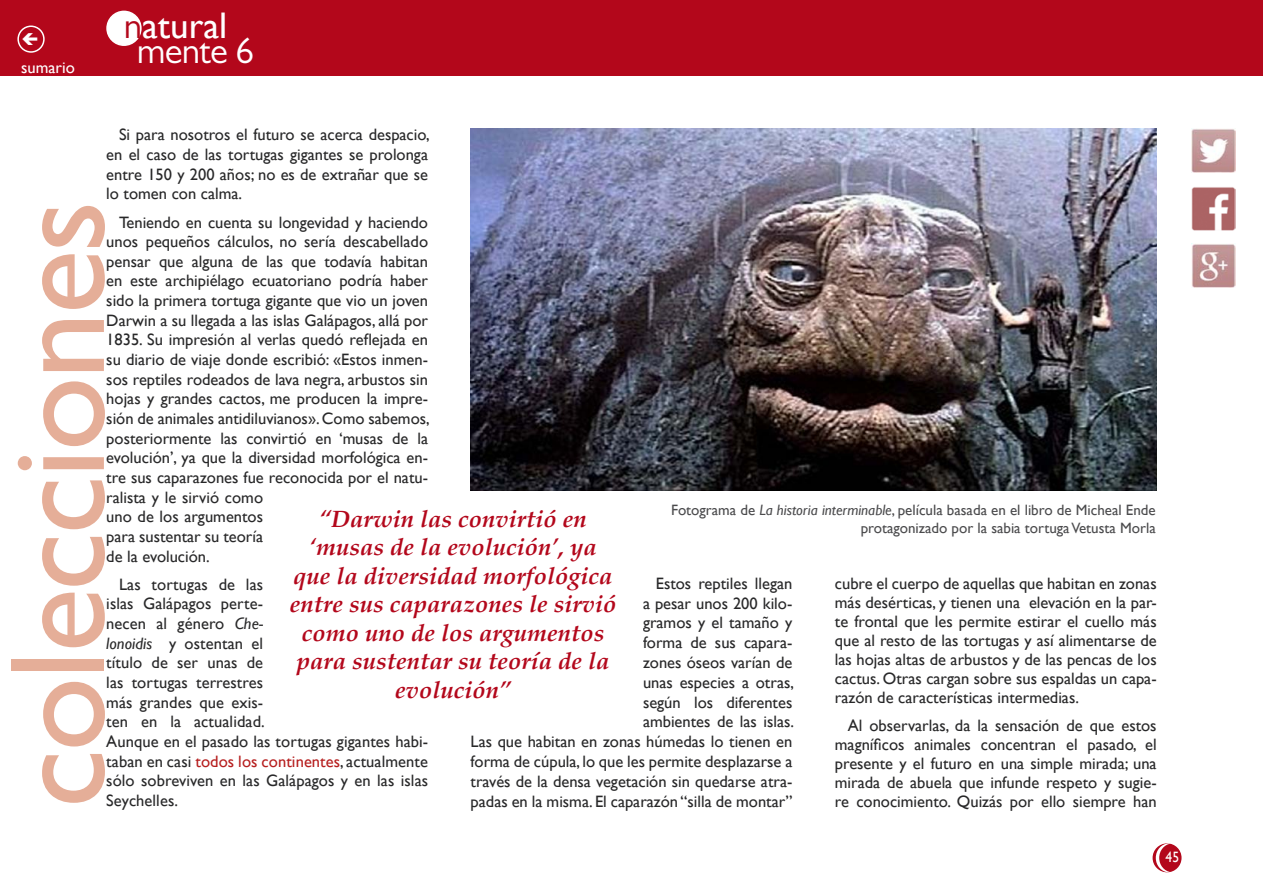
<style>
.page{position:relative;width:1263px;height:893px;background:#fff}
.page>*{position:absolute;margin:0;border:0;box-sizing:border-box;transform-origin:0 0}
.t1{font:135px "Gill Sans";letter-spacing:-.02em;color:#e5ae98}
.t2{font:37.05px "Gill Sans";color:#fff}
.t3{font:37.05px "Gill Sans MT Pro";letter-spacing:-.02em;color:#fff}
.t4{font:italic 700 24px/28.5px "Palatino";color:#b3071b;text-align:center}
.t5{font:16.5px/19.6px "Gill Sans";color:#282829;text-align:justify}
.t6{font:16.5px "Gill Sans";color:#fff}
.t7{font:15px/18px "Gill Sans";color:#4b4b4d;text-align:right}
.t8{font:15px "Gill Sans";color:#fff;scale:.9 1}
.s1{font-family:"Gill Sans MT Pro";color:#b3071b}
.s2{font-style:italic}
.s3{color:#b61f1f}
</style>
<div class="page">
<div style="left:1153px;top:844px;width:28px;height:28px;background:#b3071b;border-radius:50%"></div>
<div style="left:1152px;top:843px;width:29px;height:29px;border:2px solid #b3071b;border-radius:50%"></div>
<div style="left:0;top:0;width:1263px;height:76px;background:#b3071b"></div>
<div style="left:107px;top:11px;width:34px;height:34px;background:#fff;border-radius:50%"></div>
<div style="left:106px;top:11px;width:36px;height:35px;border:2px solid #fff;border-radius:50%"></div>
<svg style="left:1156px;top:843px;width:15px;height:29px"></svg>
<div style="left:17px;top:26px;width:28px;height:27px;border:2px solid #fff;border-radius:50%"></div>
<img style="left:1191px;top:187px;width:44px;height:43px">
<img style="left:1191px;top:129px;width:44px;height:44px">
<img style="left:1191px;top:244px;width:44px;height:44px">
<img style="left:471px;top:129px;width:686px;height:361px">
<p class="t6" style="left:21px;top:58px;width:55px">sumario</p>
<h2 class="t2" style="left:124px;top:4px;width:105px"><span class="s1">n</span>atural</h2>
<h2 class="t3" style="left:137px;top:28px;width:119px">mente 6</h2>
<p class="t5" style="left:106px;top:125px;width:325px;text-indent:13px">Si para nosotros el futuro se acerca despacio, en el caso de las tortugas gigantes se prolonga entre 150 y 200 años; no es de extrañar que se lo tomen con calma.</p>
<p class="t5" style="left:106px;top:212px;width:325px;text-align:left;text-indent:13px">Teniendo en cuenta su longevidad y haciendo unos pequeños cálculos, no sería descabellado pensar que alguna de las que todavía habitan en este archipiélago ecuatoriano podría haber sido la primera tortuga gigante que vio un joven Darwin a su llegada a las islas Galápagos, allá por 1835. Su impresión al verlas quedó reflejada en su diario de viaje donde escribió: «Estos inmen&shy;sos reptiles rodeados de lava negra, arbustos sin hojas y grandes cactos, me producen la impre&shy;sión de animales antidiluvianos». Como sabemos, posteriormente las convirtió en ‘musas de la evolución’, ya que la diversidad morfológica en&shy;tre sus caparazones fue reconocida por el natu&shy;ralista y le sirvió como<br>uno de los argumentos<br>para sustentar su teoría<br>de la evolución.</p>
<p class="t5" style="left:106px;top:575px;width:323px;text-align:left;text-indent:13px">Las tortugas de las<br>islas Galápagos perte-<br>necen al género <span class="s2">Che-<br>lonoidis</span> y ostentan el<br>título de ser unas de<br>las tortugas terrestres<br>más grandes que exis-<br>ten en la actualidad.<br>Aunque en el pasado las tortugas gigantes habi&shy;taban en casi <span class="s3">todos los continentes</span>, actualmente sólo sobreviven en las Galápagos y en las islas<br>Seychelles.</p>
<p class="t5" style="left:471px;top:574px;width:325px;text-align:right">Estos reptiles llegan<br>a pesar unos 200 kilo-<br>gramos y el tamaño y<br>forma de sus capara-<br>zones óseos varían de<br>unas especies a otras,<br>según los diferentes<br>ambientes de las islas.<br>Las que habitan en zonas húmedas lo tienen en forma de cúpula, lo que les permite desplazarse a través de la densa vegetación sin quedarse atra&shy;padas en la misma. El caparazón “silla de montar”</p>
<h1 class="t1" style="left:-20px;top:808px;width:609px;rotate:-90deg">colecciones</h1>
<p class="t7" style="left:671px;top:501px;width:486px">Fotograma de <span class="s2">La historia interminable</span>, película basada en el libro de Micheal Ende protagonizado por la sabia tortuga Vetusta Morla</p>
<h3 class="t4" style="left:290px;top:505px;width:328px">“Darwin las convirtió en ‘musas de la evolución’, ya que la diversidad morfológica entre sus caparazones le sirvió como uno de los argumentos para sustentar su teoría de la evolución”</h3>
<p class="t5" style="left:835px;top:574px;width:323px;line-height:19px">cubre el cuerpo de aquellas que habitan en zonas más desérticas, y tienen una elevación en la par&shy;te frontal que les permite estirar el cuello más que al resto de las tortugas y así alimentarse de las hojas altas de arbustos y de las pencas de los cactus. Otras cargan sobre sus espaldas un capa&shy;razón de características intermedias.</p>
<p class="t5" style="left:835px;top:716px;width:323px;line-height:19px;text-indent:13px">Al observarlas, da la sensación de que estos magníficos animales concentran el pasado, el presente y el futuro en una simple mirada; una mirada de abuela que infunde respeto y sugie&shy;re conocimiento. Quizás por ello siempre han</p>
<p class="t8" style="left:1165px;top:849px;width:16px">45</p>
</div>
